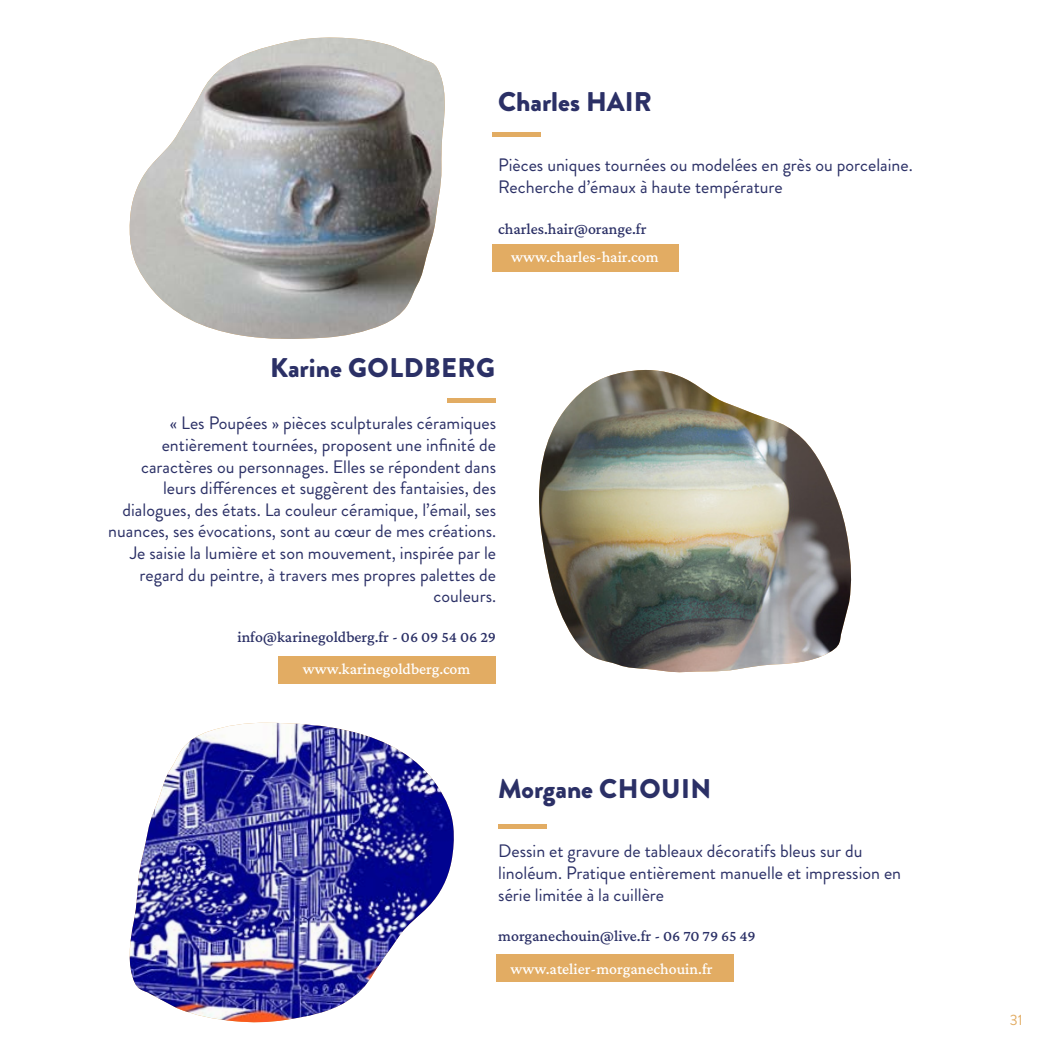
<style>
.page{position:relative;width:1063px;height:1063px;background:#fff}
.page>*{position:absolute;margin:0;border:0;box-sizing:border-box;transform-origin:0 0}
.t1{font:900 27px "Brandon Grotesque";color:#2b3066}
.t2{font:900 27px "Brandon Grotesque";letter-spacing:.02em;color:#2b3066}
.t3{font:18px/21.5px "Brandon Grotesque";color:#2b3066}
.t4{font:500 15.75px "Crimson Pro";color:#2b3066}
.t5{font:500 15.75px "Crimson Pro";color:#fff}
.t6{font:15px "Brandon Grotesque";color:#e2ac63}
</style>
<div class="page">
<img style="left:539px;top:370px;width:313px;height:303px">
<div style="left:279px;top:656px;width:217px;height:27px;background:#e2ac63"></div>
<div style="left:447px;top:398px;width:49px;height:5px;background:#e2ac63"></div>
<img style="left:129px;top:723px;width:325px;height:300px">
<div style="left:496px;top:954px;width:238px;height:28px;background:#e2ac63"></div>
<div style="left:498px;top:824px;width:49px;height:5px;background:#e2ac63"></div>
<img style="left:129px;top:38px;width:316px;height:301px">
<div style="left:492px;top:244px;width:187px;height:27px;background:#e2ac63"></div>
<div style="left:492px;top:132px;width:49px;height:5px;background:#e2ac63"></div>
<p class="t1" style="left:498px;top:83px;width:155px">Charles HAIR</p>
<p class="t3" style="left:498px;top:155px;width:416px">Pièces uniques tournées ou modelées en grès ou porcelaine.<br>Recherche d’émaux à haute température</p>
<p class="t4" style="left:498px;top:219px;width:150px">charles.hair@orange.fr</p>
<p class="t5" style="left:511px;top:247px;width:149px">www.charles-hair.com</p>
<p class="t2" style="left:270px;top:348px;width:226px">Karine GOLDBERG</p>
<p class="t3" style="left:108px;top:413px;width:389px;text-align:right">« Les Poupées » pièces sculpturales céramiques entièrement tournées, proposent une infinité de caractères ou personnages. Elles se répondent dans leurs différences et suggèrent des fantaisies, des dialogues, des états. La couleur céramique, l’émail, ses nuances, ses évocations, sont au cœur de mes créations.<br>Je saisie la lumière et son mouvement, inspirée par le regard du peintre, à travers mes propres palettes de couleurs.</p>
<p class="t4" style="left:237px;top:627px;width:260px">info@karinegoldberg.fr - 06 09 54 06 29</p>
<p class="t5" style="left:303px;top:659px;width:169px">www.karinegoldberg.com</p>
<p class="t1" style="left:498px;top:770px;width:215px">Morgane CHOUIN</p>
<p class="t3" style="left:498px;top:841px;width:404px">Dessin et gravure de tableaux décoratifs bleus sur du linoléum. Pratique entièrement manuelle et impression en série limitée à la cuillère</p>
<p class="t4" style="left:498px;top:925px;width:259px">morganechouin@live.fr - 06 70 79 65 49</p>
<p class="t5" style="left:511px;top:958px;width:204px">www.atelier-morganechouin.fr</p>
<p class="t6" style="left:1010px;top:1009px;width:14px">31</p>
</div>
